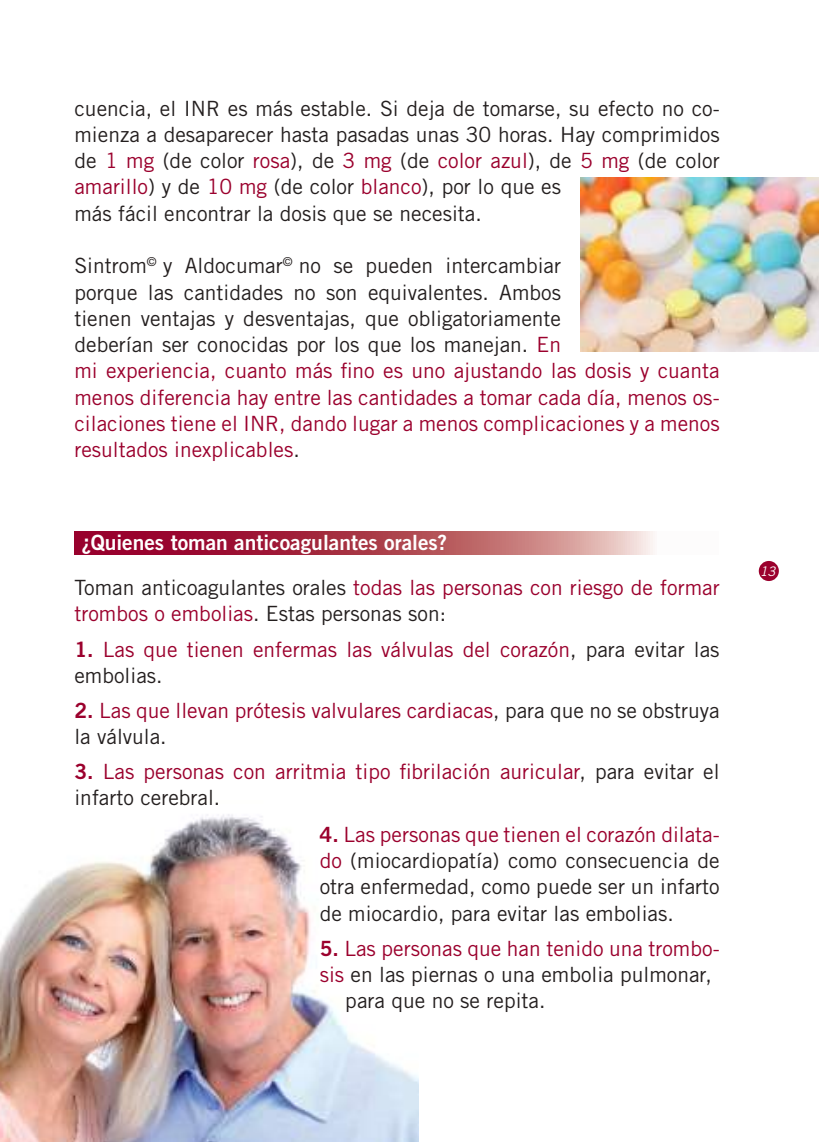
<style>
.page{position:relative;width:819px;height:1142px;background:#fff}
.page>*{position:absolute;margin:0;border:0;box-sizing:border-box;transform-origin:0 0}
.t1{font:21px/26.2px "Trade Gothic";color:#9b002d}
.t2{font:21px/26.2px "Trade Gothic";color:#241f1f}
.t3{font:21px "Trade Gothic Bold Two";color:#fff}
.t4{font:italic 13.12px "Trade Gothic";color:#fff}
.s1{color:#9b002d}
.s2{color:#241f1f}
.s3{font-family:"Trade Gothic Bold Two"}
.s4{font-family:"Trade Gothic Bold Two";color:#9b002d}
</style>
<div class="page">
<div style="left:758px;top:560px;width:20px;height:21px;background:#9b002d;border-radius:50%"></div>
<img style="left:0;top:814px;width:418px;height:327px">
<svg style="left:74px;top:531px;width:579px;height:23px;background:#b2495a"></svg>
<img style="left:581px;top:178px;width:238px;height:173px">
<p class="t2" style="left:74px;top:95px;width:646px">cuencia, el INR es más estable. Si deja de tomarse, su efecto no co&shy;mienza a desaparecer hasta pasadas unas 30 horas. Hay comprimidos de <span class="s1">1 mg</span> (de color <span class="s1">rosa</span>), de <span class="s1">3 mg</span> (de <span class="s1">color azul</span>), de <span class="s1">5 mg</span> (de color <span class="s1">amarillo</span>) y de <span class="s1">10 mg</span> (de color <span class="s1">blanco</span>), por lo que es<br>más fácil encontrar la dosis que se necesita.</p>
<p class="t1" style="left:74px;top:252px;width:646px"><span class="s2">Sintrom</span><sup>©</sup> <span class="s2">y Aldocumar</span><sup>©</sup> <span class="s2">no se pueden intercambiar<br>porque las cantidades no son equivalentes. Ambos<br>tienen ventajas y desventajas, que obligatoriamente<br>deberían ser conocidas por los que los manejan.</span> En<br>mi experiencia, cuanto más fino es uno ajustando las dosis y cuanta menos diferencia hay entre las cantidades a tomar cada día, menos os&shy;cilaciones tiene el INR, dando lugar a menos complicaciones y a menos resultados inexplicables<span class="s2">.</span></p>
<p class="t3" style="left:81px;top:529px;width:367px">¿Quienes toman anticoagulantes orales?</p>
<p class="t1" style="left:74px;top:574px;width:646px"><span class="s2">Toman anticoagulantes orales</span> todas las personas con riesgo de formar trombos o embolias<span class="s2">. Estas personas son:</span></p>
<p class="t1" style="left:74px;top:635px;width:646px"><span class="s3">1.</span> Las que tienen enfermas las válvulas del corazón<span class="s2">, para evitar las embolias.</span></p>
<p class="t1" style="left:74px;top:696px;width:646px"><span class="s3">2.</span> Las que llevan prótesis valvulares cardiacas<span class="s2">, para que no se obstruya la válvula.</span></p>
<p class="t1" style="left:74px;top:758px;width:646px"><span class="s3">3.</span> Las personas con arritmia tipo fibrilación auricular<span class="s2">, para evitar el infarto cerebral.</span></p>
<p class="t2" style="left:320px;top:820px;width:401px;text-align:justify"><span class="s4">4.</span> <span class="s1">Las personas que tienen el corazón dilata&shy;do</span> (miocardiopatía) como consecuencia de otra enfermedad, como puede ser un infarto de miocardio, para evitar las embolias.</p>
<p class="t1" style="left:320px;top:934px;width:401px"><span class="s3">5.</span> Las personas que han tenido una trombo-</p>
<p class="t2" style="left:320px;top:960px;width:393px"><span class="s1">sis</span> en las piernas o una embolia pulmonar,</p>
<p class="t2" style="left:345px;top:986px;width:202px">para que no se repita.</p>
<p class="t4" style="left:759px;top:563px;width:17px">13</p>
</div>
